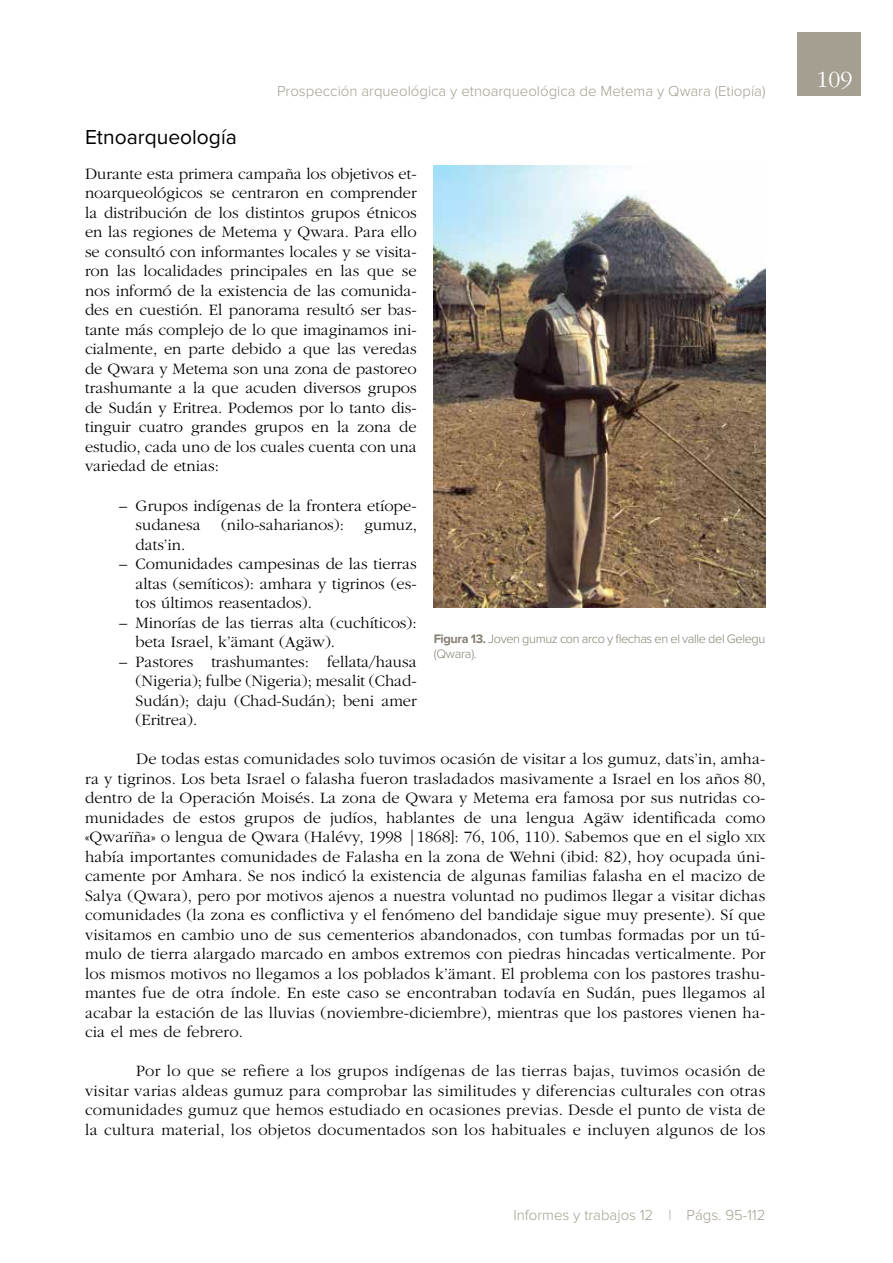
<style>
.page{position:relative;width:893px;height:1263px;background:#fff}
.page>*{position:absolute;margin:0;border:0;box-sizing:border-box;transform-origin:0 0}
.t1{font:300 24px "ITC Garamond Std";color:#fff}
.t2{font:21px "Proxima Nova";color:#000}
.t3{font:300 16.5px/19.5px "ITC Garamond Std";color:#000;text-align:justify}
.t4{font:300 15px "Proxima Nova";color:#a49f91}
.t5{font:300 12.75px/15.3px "Proxima Nova";letter-spacing:-.025em;color:#868074}
.s1{font-size:12.3px}
.s2{font-weight:700}
</style>
<div class="page">
<div style="left:797px;top:32px;width:64px;height:64px;background:#a49f91"></div>
<img style="left:434px;top:166px;width:331px;height:442px">
<p class="t4" style="left:277px;top:84px;width:490px">Prospección arqueológica y etnoarqueológica de Metema y Qwara (Etiopía)</p>
<p class="t2" style="left:85px;top:128px;width:153px">Etnoarqueología</p>
<p class="t3" style="left:85px;top:164px;width:333px">Durante esta primera campaña los objetivos et&shy;noarqueológicos se centraron en comprender la distribución de los distintos grupos étnicos en las regiones de Metema y Qwara. Para ello se consultó con informantes locales y se visita&shy;ron las localidades principales en las que se nos informó de la existencia de las comunida&shy;des en cuestión. El panorama resultó ser bas&shy;tante más complejo de lo que imaginamos ini&shy;cialmente, en parte debido a que las veredas de Qwara y Metema son una zona de pastoreo trashumante a la que acuden diversos grupos de Sudán y Eritrea. Podemos por lo tanto dis&shy;tinguir cuatro grandes grupos en la zona de estudio, cada uno de los cuales cuenta con una variedad de etnias:</p>
<p class="t3" style="left:136px;top:496px;width:283px;text-indent:-16px">– Grupos indígenas de la frontera etíope&shy;sudanesa (nilo-saharianos): gumuz, dats’in.</p>
<p class="t3" style="left:136px;top:554px;width:283px;text-indent:-16px">– Comunidades campesinas de las tierras altas (semíticos): amhara y tigrinos (es&shy;tos últimos reasentados).</p>
<p class="t3" style="left:136px;top:613px;width:283px;text-indent:-16px">– Minorías de las tierras alta (cuchíticos): beta Israel, k’ämant (Agäw).</p>
<p class="t3" style="left:136px;top:652px;width:283px;text-indent:-16px">– Pastores trashumantes: fellata/hausa (Nigeria); fulbe (Nigeria); mesalit (Chad-Sudán); daju (Chad-Sudán); beni amer (Eritrea).</p>
<p class="t3" style="left:85px;top:749px;width:682px;text-indent:51px">De todas estas comunidades solo tuvimos ocasión de visitar a los gumuz, dats’in, amha&shy;ra y tigrinos. Los beta Israel o falasha fueron trasladados masivamente a Israel en los años 80, dentro de la Operación Moisés. La zona de Qwara y Metema era famosa por sus nutridas co&shy;munidades de estos grupos de judíos, hablantes de una lengua Agäw identificada como «Qwarïña» o lengua de Qwara (Halévy, 1998 |1868]: 76, 106, 110). Sabemos que en el siglo <span class="s1">xix </span>había importantes comunidades de Falasha en la zona de Wehni (ibid: 82), hoy ocupada úni&shy;camente por Amhara. Se nos indicó la existencia de algunas familias falasha en el macizo de Salya (Qwara), pero por motivos ajenos a nuestra voluntad no pudimos llegar a visitar dichas comunidades (la zona es conflictiva y el fenómeno del bandidaje sigue muy presente). Sí que visitamos en cambio uno de sus cementerios abandonados, con tumbas formadas por un tú&shy;mulo de tierra alargado marcado en ambos extremos con piedras hincadas verticalmente. Por los mismos motivos no llegamos a los poblados k’ämant. El problema con los pastores trashu&shy;mantes fue de otra índole. En este caso se encontraban todavía en Sudán, pues llegamos al acabar la estación de las lluvias (noviembre-diciembre), mientras que los pastores vienen ha&shy;cia el mes de febrero.</p>
<p class="t3" style="left:85px;top:1061px;width:682px;text-indent:51px">Por lo que se refiere a los grupos indígenas de las tierras bajas, tuvimos ocasión de visitar varias aldeas gumuz para comprobar las similitudes y diferencias culturales con otras comunidades gumuz que hemos estudiado en ocasiones previas. Desde el punto de vista de la cultura material, los objetos documentados son los habituales e incluyen algunos de los</p>
<p class="t5" style="left:434px;top:632px;width:333px"><span class="s2">Figura 13.</span> Joven gumuz con arco y flechas en el valle del Gelegu (Qwara).</p>
<p class="t4" style="left:513px;top:1208px;width:253px">Informes y trabajos 12 | Págs. 95-112</p>
<h1 class="t1" style="left:817px;top:67px;width:37px">109</h1>
</div>
